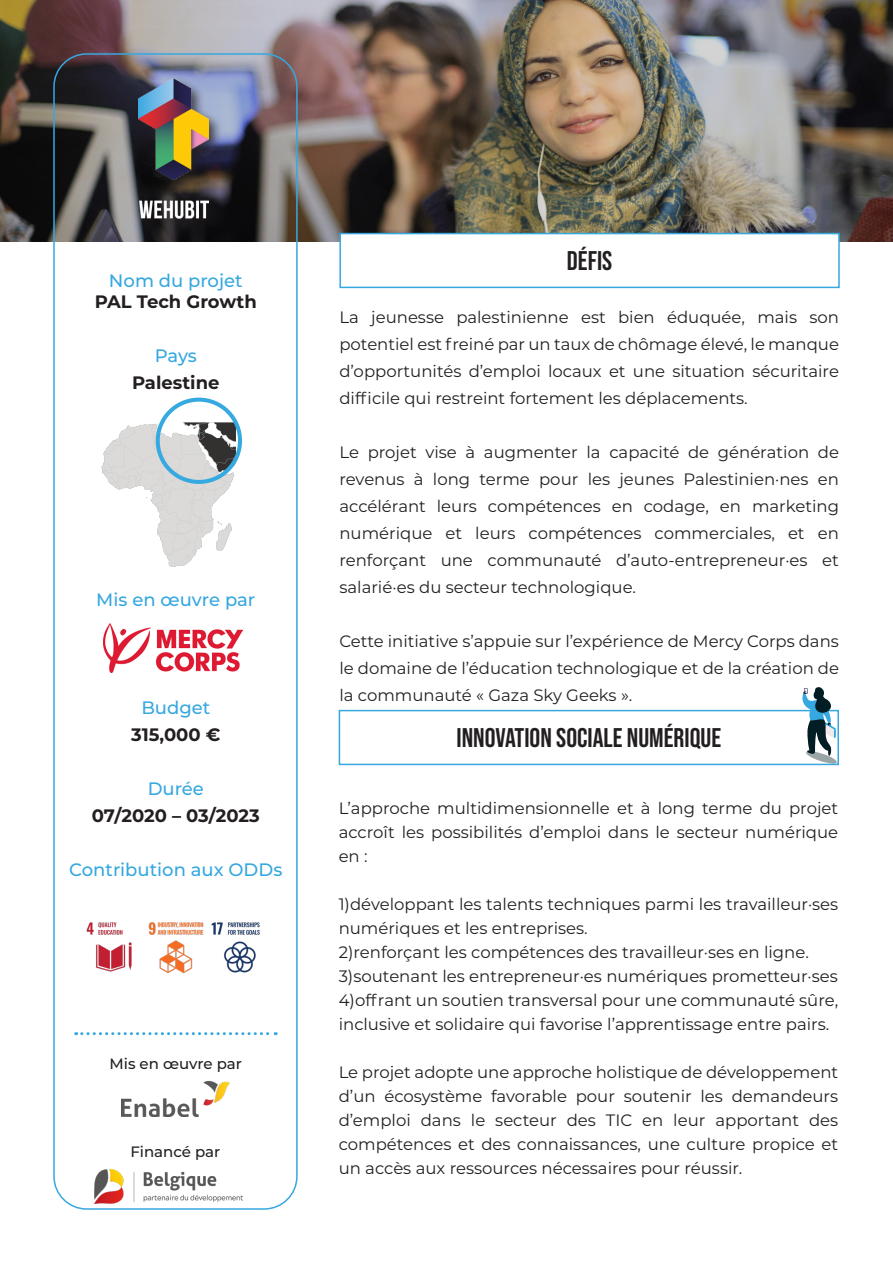
<style>
.page{position:relative;width:893px;height:1263px;background:#fff}
.page>*{position:absolute;margin:0;border:0;box-sizing:border-box;transform-origin:0 0}
.t1{font:27px "Bebas Neue";color:#231f20}
.t2{font:500 18px "Montserrat";color:#36a8e0}
.t3{font:700 18px "Montserrat";color:#231f20}
.t4{font:16.5px/27px "Montserrat";color:#231f20;text-align:justify}
.t5{font:500 15px "Montserrat";color:#231f20}
</style>
<div class="page">
<img style="left:0;top:0;width:893px;height:242px">
<div style="left:53px;top:53px;width:245px;height:1157px;border:2px solid #36a8e0;border-radius:33px"></div>
<div style="left:135px;top:76px;width:88px;height:156px;background:#231f20;opacity:.75"></div>
<img style="left:139px;top:79px;width:70px;height:140px">
<svg style="left:76px;top:1032px;width:200px;height:3px"></svg>
<img style="left:95px;top:1169px;width:147px;height:34px">
<img style="left:122px;top:1080px;width:107px;height:37px">
<div style="left:339px;top:233px;width:501px;height:55px;background:#fff;border:2px solid #36a8e0"></div>
<div style="left:339px;top:710px;width:500px;height:55px;background:#fff;border:2px solid #36a8e0"></div>
<svg style="left:802px;top:687px;width:35px;height:77px"></svg>
<img style="left:101px;top:423px;width:134px;height:143px">
<div style="left:156px;top:398px;width:86px;height:86px;border:4px solid #36a9e1;border-radius:50%"></div>
<img style="left:104px;top:624px;width:138px;height:48px">
<img style="left:86px;top:922px;width:174px;height:52px">
<p class="t2" style="left:109px;top:268px;width:135px">Nom du projet</p>
<p class="t3" style="left:95px;top:289px;width:164px">PAL Tech Growth</p>
<p class="t2" style="left:155px;top:343px;width:44px">Pays</p>
<p class="t3" style="left:132px;top:370px;width:89px">Palestine</p>
<p class="t2" style="left:96px;top:586px;width:160px">Mis en œuvre par</p>
<p class="t2" style="left:141px;top:694px;width:70px">Budget</p>
<p class="t3" style="left:131px;top:721px;width:91px">315,000 €</p>
<p class="t2" style="left:148px;top:775px;width:58px">Durée</p>
<p class="t3" style="left:92px;top:802px;width:170px">07/2020 – 03/2023</p>
<p class="t2" style="left:69px;top:856px;width:215px">Contribution aux ODDs</p>
<p class="t5" style="left:110px;top:1053px;width:134px">Mis en œuvre par</p>
<p class="t5" style="left:130px;top:1141px;width:91px">Financé par</p>
<p class="t1" style="left:567px;top:245px;width:47px">DÉFIS</p>
<p class="t4" style="left:339px;top:303px;width:501px">La jeunesse palestinienne est bien éduquée, mais son potentiel est freiné par un taux de chômage élevé, le manque d’opportunités d’emploi locaux et une situation sécuritaire difficile qui restreint fortement les déplacements.</p>
<p class="t4" style="left:339px;top:438px;width:501px">Le projet vise à augmenter la capacité de génération de revenus à long terme pour les jeunes Palestinien·nes en accélérant leurs compétences en codage, en marketing numérique et leurs compétences commerciales, et en renforçant une communauté d’auto-entrepreneur·es et salarié·es du secteur technologique.</p>
<p class="t4" style="left:339px;top:627px;width:501px">Cette initiative s’appuie sur l’expérience de Mercy Corps dans le domaine de l’éducation technologique et de la création de la communauté « Gaza Sky Geeks ».</p>
<p class="t1" style="left:456px;top:722px;width:266px">INNOVATION SOCIALE NUMÉRIQUE</p>
<p class="t4" style="left:339px;top:795px;width:501px;line-height:24px">L’approche multidimensionnelle et à long terme du projet accroît les possibilités d’emploi dans le secteur numérique en :</p>
<p class="t4" style="left:339px;top:891px;width:501px;line-height:24px">1)développant les talents techniques parmi les travailleur·ses numériques et les entreprises.</p>
<p class="t4" style="left:339px;top:938px;width:472px">2)renforçant les compétences des travailleur·ses en ligne.</p>
<p class="t4" style="left:339px;top:962px;width:501px">3)soutenant les entrepreneur·es numériques prometteur·ses</p>
<p class="t4" style="left:339px;top:987px;width:501px;line-height:24px">4)offrant un soutien transversal pour une communauté sûre, inclusive et solidaire qui favorise l’apprentissage entre pairs.</p>
<p class="t4" style="left:339px;top:1059px;width:501px;line-height:24px">Le projet adopte une approche holistique de développement d’un écosystème favorable pour soutenir les demandeurs d’emploi dans le secteur des TIC en leur apportant des compétences et des connaissances, une culture propice et un accès aux ressources nécessaires pour réussir.</p>
</div>
